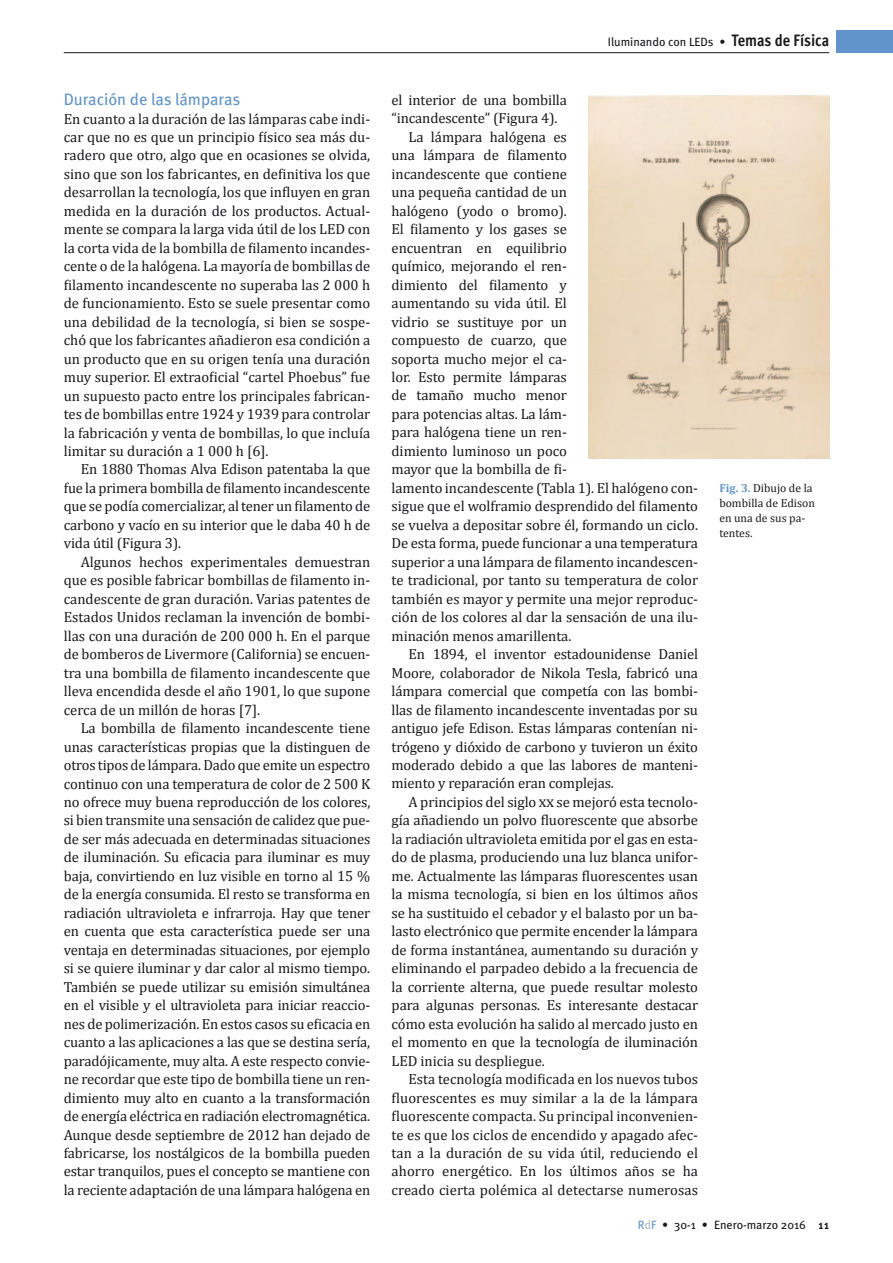
<style>
.page{position:relative;width:893px;height:1263px;background:#fff}
.page>*{position:absolute;margin:0;border:0;box-sizing:border-box;transform-origin:0 0}
.t1{font:16.5px "Meta";color:#6194ca}
.t2{font:14.7px/18.5px "Cambria";letter-spacing:-.005em;color:#1b181c;text-align:justify}
.t3{font:12px "Meta";color:#1b181c}
.t4{font:11.7px/15px "Cambria";color:#1b181c}
.s1{font-family:"Meta Cond";font-weight:700;font-size:16.5px}
.s2{font-weight:700;color:#6194ca}
.s3{color:#6194ca}
.s4{color:#b2b4b6}
.s5{font-family:"Meta Cond";font-weight:700}
</style>
<div class="page">
<hr style="left:64px;top:52px;width:765px;height:1px;background:#1b181c">
<div style="left:836px;top:31px;width:57px;height:22px;background:#6194ca"></div>
<img style="left:588px;top:95px;width:241px;height:363px">
<p class="t1" style="left:64px;top:90px;width:178px">Duración de las lámparas</p>
<p class="t2" style="left:64px;top:109px;width:308px">En cuanto a la duración de las lámparas cabe indi&shy;car que no es que un principio físico sea más du&shy;radero que otro, algo que en ocasiones se olvida, sino que son los fabricantes, en definitiva los que desarrollan la tecnología, los que influyen en gran medida en la duración de los productos. Actual&shy;mente se compara la larga vida útil de los LED con la corta vida de la bombilla de filamento incandes&shy;cente o de la halógena. La mayoría de bombillas de filamento incandescente no superaba las 2 000 h de funcionamiento. Esto se suele presentar como una debilidad de la tecnología, si bien se sospe&shy;chó que los fabricantes añadieron esa condición a un producto que en su origen tenía una duración muy superior. El extraoficial “cartel Phoebus” fue un supuesto pacto entre los principales fabrican&shy;tes de bombillas entre 1924 y 1939 para controlar la fabricación y venta de bombillas, lo que incluía limitar su duración a 1 000 h [6].</p>
<p class="t2" style="left:64px;top:460px;width:308px;text-indent:17px">En 1880 Thomas Alva Edison patentaba la que fue la primera bombilla de filamento incandescente que se podía comercializar, al tener un filamento de carbono y vacío en su interior que le daba 40 h de vida útil (Figura 3).</p>
<p class="t2" style="left:64px;top:552px;width:308px;text-indent:17px">Algunos hechos experimentales demuestran que es posible fabricar bombillas de filamento in&shy;candescente de gran duración. Varias patentes de Estados Unidos reclaman la invención de bombi&shy;llas con una duración de 200 000 h. En el parque de bomberos de Livermore (California) se encuen&shy;tra una bombilla de filamento incandescente que lleva encendida desde el año 1901, lo que supone cerca de un millón de horas [7].</p>
<p class="t2" style="left:64px;top:719px;width:308px;text-indent:17px">La bombilla de filamento incandescente tiene unas características propias que la distinguen de otros tipos de lámpara. Dado que emite un espectro continuo con una temperatura de color de 2 500 K no ofrece muy buena reproducción de los colores, si bien transmite una sensación de calidez que pue&shy;de ser más adecuada en determinadas situaciones de iluminación. Su eficacia para iluminar es muy baja, convirtiendo en luz visible en torno al 15 % de la energía consumida. El resto se transforma en radiación ultravioleta e infrarroja. Hay que tener en cuenta que esta característica puede ser una ventaja en determinadas situaciones, por ejemplo si se quiere iluminar y dar calor al mismo tiempo.<br>También se puede utilizar su emisión simultánea en el visible y el ultravioleta para iniciar reaccio&shy;nes de polimerización. En estos casos su eficacia en cuanto a las aplicaciones a las que se destina sería, paradójicamente, muy alta. A este respecto convie&shy;ne recordar que este tipo de bombilla tiene un ren&shy;dimiento muy alto en cuanto a la transformación de energía eléctrica en radiación electromagnética.<br>Aunque desde septiembre de 2012 han dejado de fabricarse, los nostálgicos de la bombilla pueden estar tranquilos, pues el concepto se mantiene con la reciente adaptación de una lámpara halógena en</p>
<p class="t3" style="left:608px;top:35px;width:223px">Iluminando con LEDs • <span class="s1">Temas de Física</span></p>
<p class="t2" style="left:392px;top:91px;width:177px">el interior de una bombilla</p>
<p class="t2" style="left:392px;top:109px;width:168px">“incandescente” (Figura 4).</p>
<p class="t2" style="left:409px;top:128px;width:160px">La lámpara halógena es</p>
<p class="t2" style="left:392px;top:146px;width:177px">una lámpara de filamento</p>
<p class="t2" style="left:392px;top:165px;width:177px">incandescente que contiene</p>
<p class="t2" style="left:392px;top:183px;width:177px">una pequeña cantidad de un</p>
<p class="t2" style="left:392px;top:201px;width:177px">halógeno (yodo o bromo).</p>
<p class="t2" style="left:392px;top:220px;width:177px">El filamento y los gases se</p>
<p class="t2" style="left:392px;top:238px;width:177px">encuentran en equilibrio</p>
<p class="t2" style="left:392px;top:257px;width:177px">químico, mejorando el ren-</p>
<p class="t2" style="left:392px;top:275px;width:177px">dimiento del filamento y</p>
<p class="t2" style="left:392px;top:294px;width:177px">aumentando su vida útil. El</p>
<p class="t2" style="left:392px;top:312px;width:177px">vidrio se sustituye por un</p>
<p class="t2" style="left:392px;top:331px;width:177px">compuesto de cuarzo, que</p>
<p class="t2" style="left:392px;top:349px;width:177px">soporta mucho mejor el ca-</p>
<p class="t2" style="left:392px;top:368px;width:177px">lor. Esto permite lámparas</p>
<p class="t2" style="left:392px;top:386px;width:177px">de tamaño mucho menor</p>
<p class="t2" style="left:392px;top:405px;width:177px">para potencias altas. La lám-</p>
<p class="t2" style="left:392px;top:423px;width:177px">para halógena tiene un ren-</p>
<p class="t2" style="left:392px;top:442px;width:177px">dimiento luminoso un poco</p>
<p class="t2" style="left:392px;top:460px;width:177px">mayor que la bombilla de fi-</p>
<p class="t2" style="left:392px;top:479px;width:308px">lamento incandescente (Tabla 1). El halógeno con-</p>
<p class="t2" style="left:392px;top:497px;width:308px">sigue que el wolframio desprendido del filamento</p>
<p class="t2" style="left:392px;top:516px;width:308px">se vuelva a depositar sobre él, formando un ciclo.</p>
<p class="t2" style="left:392px;top:534px;width:308px">De esta forma, puede funcionar a una temperatura</p>
<p class="t2" style="left:392px;top:552px;width:308px">superior a una lámpara de filamento incandescen-</p>
<p class="t2" style="left:392px;top:571px;width:308px">te tradicional, por tanto su temperatura de color</p>
<p class="t2" style="left:392px;top:589px;width:308px">también es mayor y permite una mejor reproduc-</p>
<p class="t2" style="left:392px;top:608px;width:308px">ción de los colores al dar la sensación de una ilu-</p>
<p class="t2" style="left:392px;top:626px;width:181px">minación menos amarillenta.</p>
<p class="t2" style="left:409px;top:645px;width:291px">En 1894, el inventor estadounidense Daniel</p>
<p class="t2" style="left:392px;top:663px;width:308px">Moore, colaborador de Nikola Tesla, fabricó una</p>
<p class="t2" style="left:392px;top:682px;width:308px">lámpara comercial que competía con las bombi-</p>
<p class="t2" style="left:392px;top:700px;width:308px">llas de filamento incandescente inventadas por su</p>
<p class="t2" style="left:392px;top:719px;width:308px">antiguo jefe Edison. Estas lámparas contenían ni-</p>
<p class="t2" style="left:392px;top:737px;width:308px">trógeno y dióxido de carbono y tuvieron un éxito</p>
<p class="t2" style="left:392px;top:756px;width:308px">moderado debido a que las labores de manteni-</p>
<p class="t2" style="left:392px;top:774px;width:224px">miento y reparación eran complejas.</p>
<p class="t2" style="left:409px;top:793px;width:291px">A principios del siglo xx se mejoró esta tecnolo-</p>
<p class="t2" style="left:392px;top:811px;width:308px">gía añadiendo un polvo fluorescente que absorbe</p>
<p class="t2" style="left:392px;top:830px;width:308px">la radiación ultravioleta emitida por el gas en esta-</p>
<p class="t2" style="left:392px;top:848px;width:308px">do de plasma, produciendo una luz blanca unifor-</p>
<p class="t2" style="left:392px;top:866px;width:308px">me. Actualmente las lámparas fluorescentes usan</p>
<p class="t2" style="left:392px;top:885px;width:308px">la misma tecnología, si bien en los últimos años</p>
<p class="t2" style="left:392px;top:903px;width:308px">se ha sustituido el cebador y el balasto por un ba-</p>
<p class="t2" style="left:392px;top:922px;width:308px">lasto electrónico que permite encender la lámpara</p>
<p class="t2" style="left:392px;top:940px;width:308px">de forma instantánea, aumentando su duración y</p>
<p class="t2" style="left:392px;top:959px;width:308px">eliminando el parpadeo debido a la frecuencia de</p>
<p class="t2" style="left:392px;top:977px;width:308px">la corriente alterna, que puede resultar molesto</p>
<p class="t2" style="left:392px;top:996px;width:308px">para algunas personas. Es interesante destacar</p>
<p class="t2" style="left:392px;top:1014px;width:308px">cómo esta evolución ha salido al mercado justo en</p>
<p class="t2" style="left:392px;top:1033px;width:308px">el momento en que la tecnología de iluminación</p>
<p class="t2" style="left:392px;top:1051px;width:155px">LED inicia su despliegue.</p>
<p class="t2" style="left:409px;top:1070px;width:291px">Esta tecnología modificada en los nuevos tubos</p>
<p class="t2" style="left:392px;top:1088px;width:308px">fluorescentes es muy similar a la de la lámpara</p>
<p class="t2" style="left:392px;top:1107px;width:308px">fluorescente compacta. Su principal inconvenien-</p>
<p class="t2" style="left:392px;top:1125px;width:308px">te es que los ciclos de encendido y apagado afec-</p>
<p class="t2" style="left:392px;top:1144px;width:308px">tan a la duración de su vida útil, reduciendo el</p>
<p class="t2" style="left:392px;top:1162px;width:308px">ahorro energético. En los últimos años se ha</p>
<p class="t2" style="left:392px;top:1180px;width:308px">creado cierta polémica al detectarse numerosas</p>
<p class="t4" style="left:719px;top:481px;width:97px"><span class="s2">Fig. 3.</span> Dibujo de la bombilla de Edison en una de sus pa&shy;tentes.</p>
<p class="t3" style="left:638px;top:1218px;width:193px"><span class="s3">R</span><span class="s4">d</span><span class="s3">F</span> • 30-1 • Enero-marzo 2016 <span class="s5">11</span></p>
</div>
